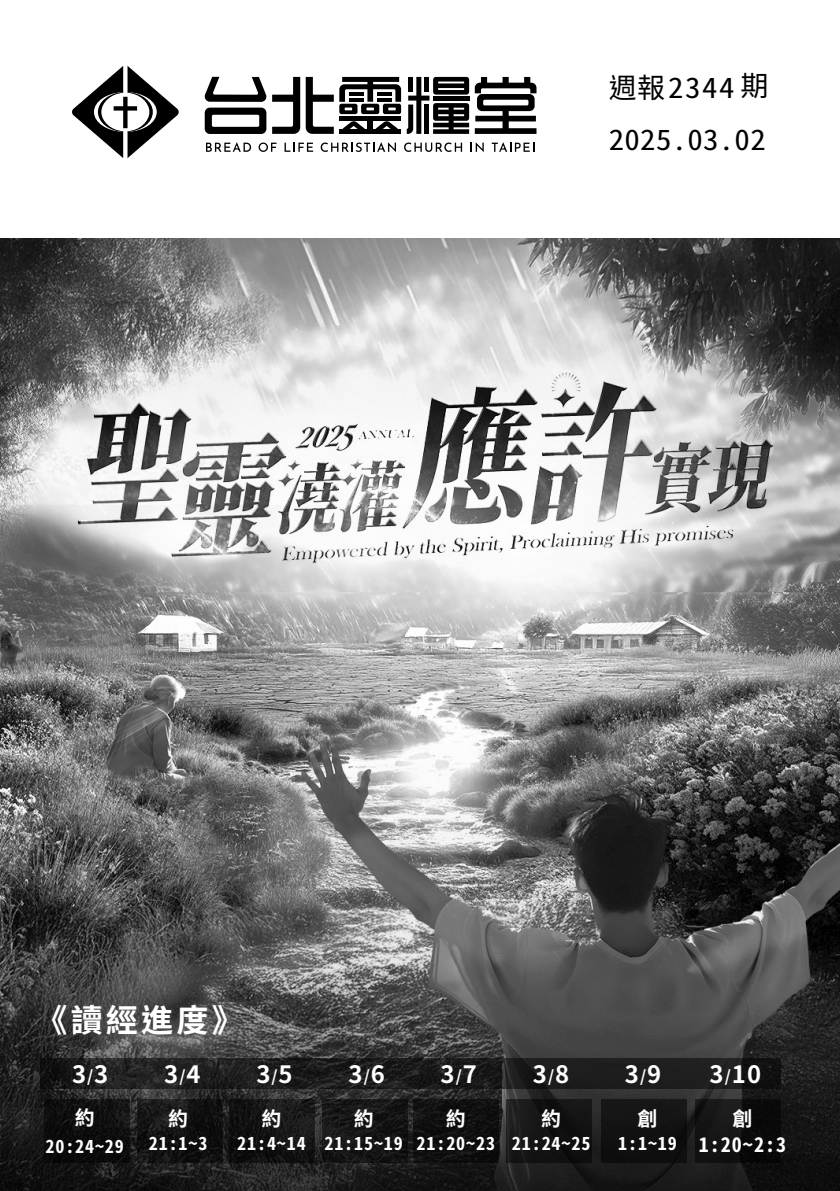
<style>
.page{position:relative;width:840px;height:1191px;background:#fff}
.page>*{position:absolute;margin:0;border:0;box-sizing:border-box;transform-origin:0 0}
.t1{font:700 32px "Noto Sans CJ Ktc";color:#fff}
.t2{font:28px "Noto Sans Mono CJ Ktc";letter-spacing:.01em;color:#000;scale:1.1 1}
.t3{font:28px "Noto Sans Mono CJ Ktc";letter-spacing:.01em;color:#000}
.t4{font:700 23.8px "Noto Sans CJ Ktc";color:#fff}
.t5{font:700 20px "Noto Sans Mono CJ Ktc";color:#fff}
.t6{font:700 19.8px "Noto Sans CJ Ktc";color:#fff}
.t7{font:700 18px "Noto Sans Mono CJ Ktc";letter-spacing:.05em;color:#fff}
.s1{font-size:16px}
</style>
<div class="page">
<svg style="left:72px;top:66px;width:107px;height:92px"></svg>
<svg style="left:204px;top:77px;width:129px;height:57px"></svg>
<svg style="left:339px;top:77px;width:197px;height:57px"></svg>
<div style="left:424px;top:105px;width:5px;height:29px;background:#000"></div>
<svg style="left:206px;top:142px;width:45px;height:10px"></svg>
<svg style="left:258px;top:142px;width:18px;height:10px"></svg>
<svg style="left:284px;top:143px;width:29px;height:9px"></svg>
<svg style="left:320px;top:142px;width:76px;height:10px"></svg>
<svg style="left:404px;top:142px;width:58px;height:10px"></svg>
<svg style="left:470px;top:142px;width:13px;height:10px"></svg>
<svg style="left:491px;top:142px;width:43px;height:10px"></svg>
<img style="left:0;top:238px;width:839px;height:953px">
<div style="left:44px;top:1099px;width:85px;height:63px;background:linear-gradient(to right,#0b0b0b,#111)"></div>
<svg style="left:137px;top:1099px;width:86px;height:63px;background:#131313"></svg>
<svg style="left:230px;top:1099px;width:85px;height:63px;background:#141414"></svg>
<div style="left:322px;top:1099px;width:85px;height:63px;background:linear-gradient(to right,#1a1a1a,#121212)"></div>
<div style="left:413px;top:1099px;width:85px;height:63px;background:#0f0f0f"></div>
<div style="left:506px;top:1099px;width:85px;height:63px;background:linear-gradient(to right,#1d1d1d,#0c0c0c)"></div>
<div style="left:600px;top:1099px;width:85px;height:63px;background:#111"></div>
<div style="left:695px;top:1099px;width:85px;height:63px;background:#101010"></div>
<svg style="left:41px;top:1058px;width:739px;height:31px;background:#1d1d1d"></svg>
<p class="t3" style="left:608px;top:72px;width:161px">週報2344 期</p>
<p class="t1" style="left:35px;top:1002px;width:209px">《讀經進度》</p>
<p class="t2" style="left:608px;top:124px;width:144px">2025.03.02</p>
<p class="t4" style="left:72px;top:1060px;width:38px">3<span class="s1">/</span>3</p>
<p class="t4" style="left:164px;top:1060px;width:38px">3<span class="s1">/</span>4</p>
<p class="t4" style="left:256px;top:1060px;width:38px">3<span class="s1">/</span>5</p>
<p class="t4" style="left:348px;top:1060px;width:38px">3<span class="s1">/</span>6</p>
<p class="t4" style="left:440px;top:1060px;width:38px">3<span class="s1">/</span>7</p>
<p class="t4" style="left:532px;top:1060px;width:38px">3<span class="s1">/</span>8</p>
<p class="t4" style="left:624px;top:1060px;width:38px">3<span class="s1">/</span>9</p>
<p class="t4" style="left:709px;top:1060px;width:53px">3<span class="s1">/</span>10</p>
<p class="t6" style="left:75px;top:1106px;width:21px">約</p>
<p class="t7" style="left:45px;top:1136px;width:80px">20:24~29</p>
<p class="t6" style="left:168px;top:1107px;width:21px">約</p>
<p class="t7" style="left:149px;top:1133px;width:60px">21:1~3</p>
<p class="t6" style="left:261px;top:1107px;width:21px">約</p>
<p class="t7" style="left:237px;top:1133px;width:70px">21:4~14</p>
<p class="t6" style="left:353px;top:1107px;width:21px">約</p>
<p class="t7" style="left:324px;top:1133px;width:80px">21:15~19</p>
<p class="t6" style="left:445px;top:1107px;width:21px">約</p>
<p class="t7" style="left:416px;top:1133px;width:80px">21:20~23</p>
<p class="t6" style="left:541px;top:1107px;width:21px">約</p>
<p class="t7" style="left:511px;top:1133px;width:80px">21:24~25</p>
<p class="t6" style="left:637px;top:1107px;width:21px">創</p>
<p class="t7" style="left:618px;top:1133px;width:60px">1:1~19</p>
<p class="t6" style="left:732px;top:1107px;width:21px">創</p>
<p class="t5" style="left:698px;top:1133px;width:88px">1:20~2:3</p>
</div>
